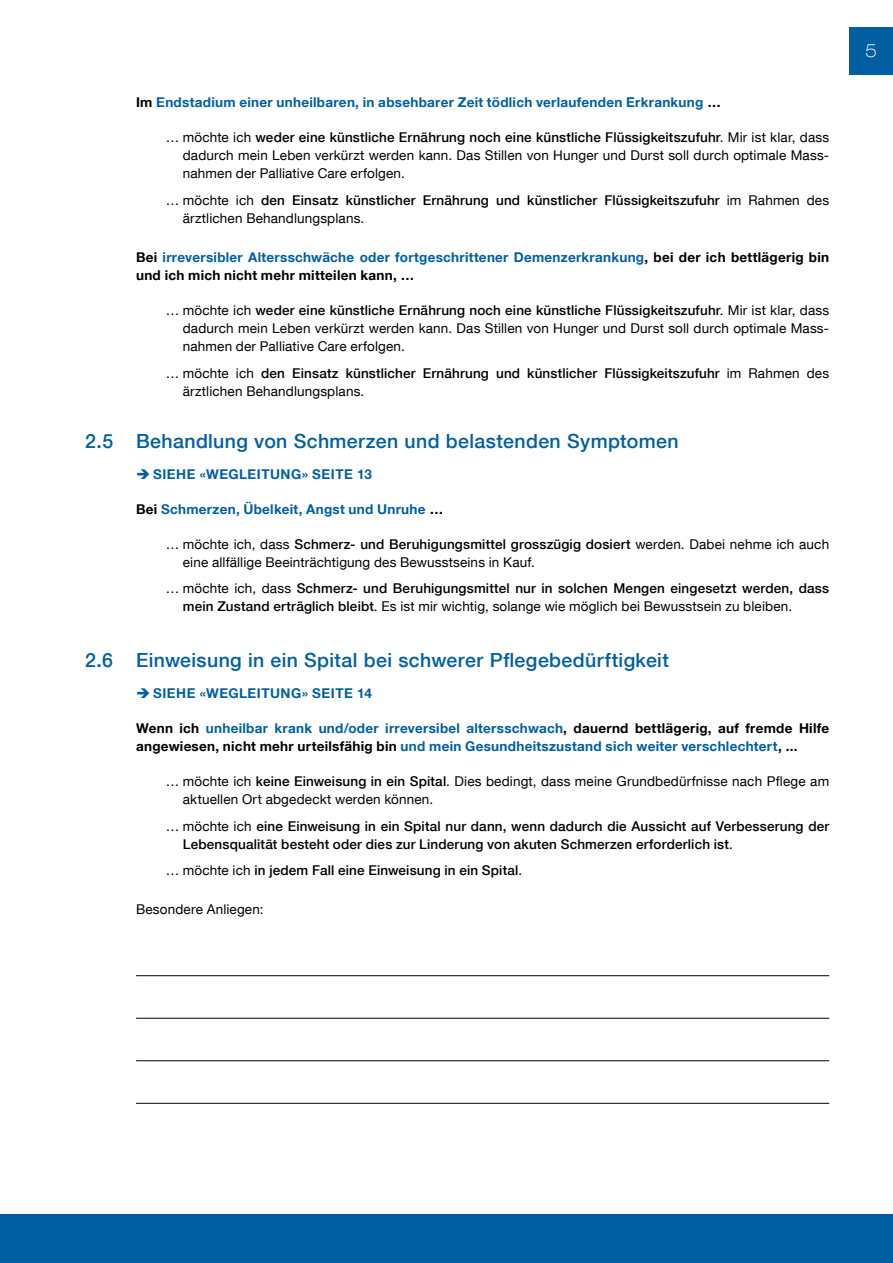
<style>
.page{position:relative;width:893px;height:1263px;background:#fff}
.page>*{position:absolute;margin:0;border:0;box-sizing:border-box;transform-origin:0 0}
.t1{font:500 19.5px "Helvetica Neue LT Com";letter-spacing:.02em;color:#005fa1}
.t2{font:100 expanded 18px "Helvetica Neue LT Com";color:#fff}
.Aufzählung_Checkbox{font:13.5px/18px "Helvetica Neue LT Com";letter-spacing:.01em;color:#000;text-align:justify}
.Aufzählung_Checkbox-2{font:500 13.5px/18px "Helvetica Neue LT Com";letter-spacing:.01em;color:#000}
.Fliesstext_fett{font:700 13.5px/18px "Helvetica Neue LT Com";letter-spacing:.02em;color:#005fa1}
.Fliesstext_Einzug{font:13.5px "Helvetica Neue LT Com";letter-spacing:.01em;color:#000}
.s1{color:#000}
.s2{font-weight:500}
.s3{font-weight:400}
</style>
<div class="page">
<div style="left:849px;top:27px;width:44px;height:47px;background:#005fa1"></div>
<div style="left:0;top:1214px;width:893px;height:49px;background:#005fa1"></div>
<hr style="left:136px;top:975px;width:693px;height:1px;background:#000">
<hr style="left:136px;top:1018px;width:693px;height:1px;background:#000">
<hr style="left:136px;top:1060px;width:693px;height:1px;background:#000">
<hr style="left:136px;top:1103px;width:693px;height:1px;background:#000">
<p class="Fliesstext_fett" style="left:136px;top:93px;width:586px"><span class="s1">Im</span> Endstadium einer unheilbaren, in absehbarer Zeit tödlich verlaufenden Erkrankung <span class="s1">…</span></p>
<p class="Aufzählung_Checkbox" style="left:183px;top:128px;width:648px;text-indent:-17px">… möchte ich <span class="s2">weder eine künstliche Ernährung noch eine künstliche Flüssigkeitszufuhr</span>. Mir ist klar, dass dadurch mein Leben verkürzt werden kann. Das Stillen von Hunger und Durst soll durch optimale Mass&shy;nahmen der Palliative Care erfolgen.</p>
<p class="Aufzählung_Checkbox-2" style="left:183px;top:191px;width:648px;text-indent:-17px"><span class="s3">… möchte ich</span> den Einsatz künstlicher Ernährung und künstlicher Flüssigkeitszufuhr <span class="s3">im Rahmen des ärztlichen Behandlungsplans.</span></p>
<p class="Fliesstext_fett" style="left:136px;top:248px;width:695px"><span class="s1">Bei</span> irreversibler Altersschwäche oder fortgeschrittener Demenzerkrankung<span class="s1">, bei der ich bettlägerig bin und ich mich nicht mehr mitteilen kann, …</span></p>
<p class="Aufzählung_Checkbox" style="left:183px;top:301px;width:648px;text-indent:-17px">… möchte ich <span class="s2">weder eine künstliche Ernährung noch eine künstliche Flüssigkeitszufuhr</span>. Mir ist klar, dass dadurch mein Leben verkürzt werden kann. Das Stillen von Hunger und Durst soll durch optimale Mass&shy;nahmen der Palliative Care erfolgen.</p>
<p class="Aufzählung_Checkbox-2" style="left:183px;top:364px;width:648px;text-indent:-17px"><span class="s3">… möchte ich</span> den Einsatz künstlicher Ernährung und künstlicher Flüssigkeitszufuhr <span class="s3">im Rahmen des ärztlichen Behandlungsplans.</span></p>
<p class="t1" style="left:85px;top:429px;width:595px">2.5 Behandlung von Schmerzen und belastenden Symptomen</p>
<p class="Fliesstext_fett" style="left:153px;top:464px;width:220px">SIEHE «WEGLEITUNG» SEITE 13</p>
<p class="Fliesstext_fett" style="left:136px;top:499px;width:309px"><span class="s1">Bei</span> Schmerzen, Übelkeit, Angst und Unruhe <span class="s1">…</span></p>
<p class="Aufzählung_Checkbox" style="left:183px;top:534px;width:648px;text-indent:-17px">… möchte ich, dass <span class="s2">Schmerz- und Beruhigungsmittel grosszügig dosiert</span> werden. Dabei nehme ich auch eine allfällige Beeinträchtigung des Bewusstseins in Kauf.</p>
<p class="Aufzählung_Checkbox-2" style="left:183px;top:579px;width:648px;text-indent:-17px"><span class="s3">… möchte ich, dass</span> Schmerz- und Beruhigungsmittel nur in solchen Mengen eingesetzt werden, dass mein Zustand erträglich bleibt<span class="s3">. Es ist mir wichtig, solange wie möglich bei Bewusstsein zu bleiben.</span></p>
<p class="t1" style="left:85px;top:649px;width:585px">2.6 Einweisung in ein Spital bei schwerer Pflegebedürftigkeit</p>
<p class="Fliesstext_fett" style="left:153px;top:684px;width:220px">SIEHE «WEGLEITUNG» SEITE 14</p>
<p class="Fliesstext_fett" style="left:136px;top:719px;width:695px"><span class="s1">Wenn ich</span> unheilbar krank und/oder irreversibel altersschwach<span class="s1">, dauernd bettlägerig, auf fremde Hilfe angewiesen, nicht mehr urteilsfähig bin</span> und mein Gesundheitszustand sich weiter verschlechtert<span class="s1">, ...</span></p>
<p class="Aufzählung_Checkbox" style="left:183px;top:772px;width:648px;text-indent:-17px">… möchte ich <span class="s2">keine Einweisung in ein Spital</span>. Dies bedingt, dass meine Grundbedürfnisse nach Pflege am aktuellen Ort abgedeckt werden können.</p>
<p class="Aufzählung_Checkbox-2" style="left:183px;top:817px;width:648px;text-indent:-17px"><span class="s3">… möchte ich</span> eine Einweisung in ein Spital nur dann, wenn dadurch die Aussicht auf Verbesserung der<br>Lebensqualität besteht oder dies zur Linderung von akuten Schmerzen erforderlich ist<span class="s3">.</span></p>
<p class="Aufzählung_Checkbox-2" style="left:166px;top:861px;width:358px"><span class="s3">… möchte ich</span> in jedem Fall eine Einweisung in ein Spital<span class="s3">.</span></p>
<p class="Fliesstext_Einzug" style="left:136px;top:901px;width:129px">Besondere Anliegen:</p>
<h2 class="t2" style="left:865px;top:40px;width:13px">5</h2>
</div>
